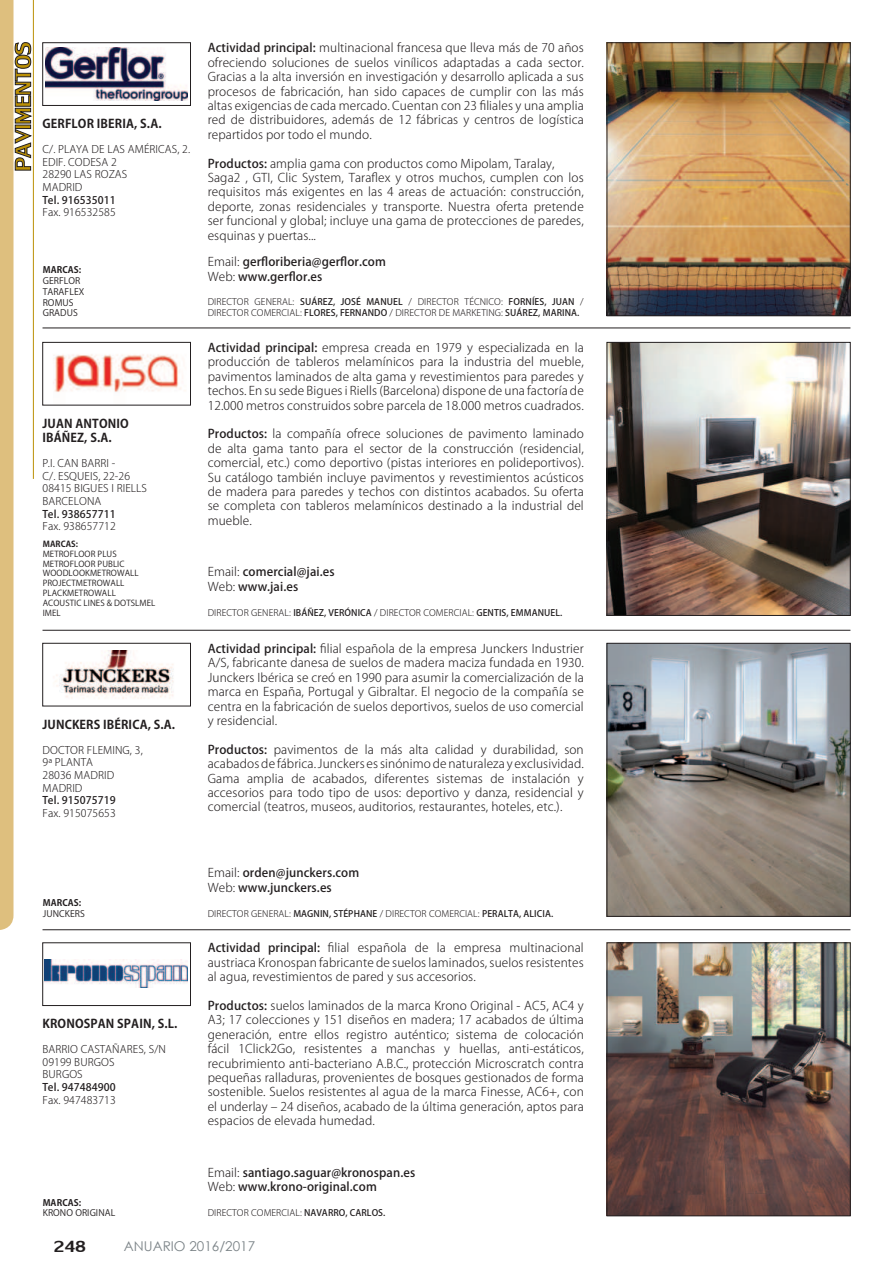
<style>
.page{position:relative;width:893px;height:1263px;background:#fff}
.page>*{position:absolute;margin:0;border:0;box-sizing:border-box;transform-origin:0 0}
.t1{font:24px "Lily UPC";color:#231f20}
.t2{font:13.5px "Century Gothic";color:#7b8387}
.t3{font:300 12px/14.4px "Koz Go Pro";letter-spacing:.01em;color:#231f20;text-align:justify}
.t4{font:500 12px/14.4px "Koz Go Pro";letter-spacing:.01em;color:#231f20}
.t5{font:700 12px/14.4px "Koz Go Pro";letter-spacing:.01em;color:#231f20}
.t6{font:300 10.5px/12.6px "Koz Go Pro";letter-spacing:.01em;color:#231f20}
.t7{font:500 10.5px "Koz Go Pro";letter-spacing:.01em;color:#231f20}
.t8{font:300 9px/10.5px "Koz Go Pro";letter-spacing:.01em;color:#231f20}
.t9{font:9px/10.8px "Koz Go Pro";letter-spacing:.01em;color:#231f20}
.t10{font:700 9px "Koz Go Pro";letter-spacing:.01em;color:#231f20}
.t11{font:8.25px/9.9px "Koz Go Pro";letter-spacing:.01em;color:#231f20}
.t12{font:700 8.25px "Koz Go Pro";letter-spacing:.01em;color:#231f20}
.s1{font-weight:500}
.s2{font-weight:300}
</style>
<div class="page">
<hr style="left:43px;top:328px;width:807px;height:1px;background:#231f20">
<hr style="left:43px;top:630px;width:807px;height:1px;background:#231f20">
<hr style="left:43px;top:929px;width:807px;height:1px;background:#231f20">
<img style="left:609px;top:45px;width:239px;height:269px">
<div style="left:607px;top:43px;width:243px;height:273px;border:1px solid #231f20"></div>
<img style="left:46px;top:48px;width:142px;height:52px">
<div style="left:43px;top:43px;width:148px;height:63px;border:1px solid #231f20"></div>
<img style="left:609px;top:344px;width:239px;height:270px">
<div style="left:607px;top:342px;width:243px;height:274px;border:1px solid #231f20"></div>
<img style="left:53px;top:354px;width:133px;height:38px">
<div style="left:43px;top:342px;width:148px;height:63px;border:1px solid #231f20"></div>
<img style="left:609px;top:645px;width:239px;height:269px">
<div style="left:607px;top:643px;width:243px;height:273px;border:1px solid #231f20"></div>
<img style="left:55px;top:650px;width:119px;height:49px">
<div style="left:43px;top:643px;width:148px;height:63px;border:1px solid #231f20"></div>
<img style="left:609px;top:944px;width:239px;height:270px">
<div style="left:607px;top:942px;width:243px;height:274px;border:1px solid #231f20"></div>
<img style="left:45px;top:959px;width:143px;height:29px">
<div style="left:43px;top:942px;width:148px;height:64px;border:1px solid #231f20"></div>
<svg style="left:0;top:0;width:31px;height:930px"></svg>
<hr style="left:33px;top:0;width:1px;height:479px;background:#bb9006">
<p class="t5" style="left:43px;top:117px;width:121px">GERFLOR IBERIA, S.A.</p>
<p class="t6" style="left:43px;top:143px;width:149px">C/. PLAYA DE LAS AMÉRICAS, 2.<br>EDIF. CODESA 2<br>28290 LAS ROZAS<br>MADRID</p>
<p class="t7" style="left:43px;top:193px;width:75px">Tel. 916535011</p>
<p class="t6" style="left:43px;top:206px;width:75px">Fax. 916532585</p>
<p class="t10" style="left:43px;top:264px;width:40px">MARCAS:</p>
<p class="t9" style="left:43px;top:275px;width:43px">GERFLOR<br>TARAFLEX<br>ROMUS<br>GRADUS</p>
<p class="t5" style="left:43px;top:417px;width:88px">JUAN ANTONIO<br>IBÁÑEZ, S.A.</p>
<p class="t6" style="left:43px;top:457px;width:106px">P.I. CAN BARRI -<br>C/. ESQUEIS, 22-26<br>08415 BIGUES I RIELLS<br>BARCELONA</p>
<p class="t7" style="left:43px;top:507px;width:75px">Tel. 938657711</p>
<p class="t6" style="left:43px;top:520px;width:75px">Fax. 938657712</p>
<p class="t12" style="left:43px;top:538px;width:37px">MARCAS:</p>
<p class="t11" style="left:43px;top:549px;width:114px">METROFLOOR PLUS<br>METROFLOOR PUBLIC<br>WOODLOOKMETROWALL<br>PROJECTMETROWALL<br>PLACKMETROWALL<br>ACOUSTIC LINES &amp; DOTSLMEL<br>IMEL</p>
<p class="t5" style="left:43px;top:718px;width:134px">JUNCKERS IBÉRICA, S.A.</p>
<p class="t6" style="left:43px;top:744px;width:102px">DOCTOR FLEMING, 3,<br>9ª PLANTA<br>28036 MADRID<br>MADRID</p>
<p class="t7" style="left:43px;top:793px;width:75px">Tel. 915075719</p>
<p class="t6" style="left:43px;top:807px;width:75px">Fax. 915075653</p>
<p class="t3" style="left:208px;top:41px;width:378px"><span class="s1">Actividad principal:</span> multinacional francesa que lleva más de 70 años ofreciendo soluciones de suelos vinílicos adaptadas a cada sector.<br>Gracias a la alta inversión en investigación y desarrollo aplicada a sus procesos de fabricación, han sido capaces de cumplir con las más altas exigencias de cada mercado. Cuentan con 23 昀椀liales y una amplia red de distribuidores, además de 12 fábricas y centros de logística repartidos por todo el mundo.</p>
<p class="t3" style="left:208px;top:156px;width:378px;text-align:left"><span class="s1">Productos:</span> amplia gama con productos como Mipolam, Taralay, Saga2 , GTI, Clic System, Tara昀氀ex y otros muchos, cumplen con los requisitos más exigentes en las 4 areas de actuación: construcción, deporte, zonas residenciales y transporte. Nuestra oferta pretende ser funcional y global; incluye una gama de protecciones de paredes, esquinas y puertas...</p>
<p class="t4" style="left:208px;top:255px;width:180px"><span class="s2">Email:</span> ger昀氀oriberia@ger昀氀or.com<br><span class="s2">Web:</span> www.ger昀氀or.es</p>
<p class="t8" style="left:208px;top:297px;width:378px">DIRECTOR GENERAL: <span class="s1">SUÁREZ, JOSÉ MANUEL</span> / DIRECTOR TÉCNICO: <span class="s1">FORNÍES, JUAN</span> /<br>DIRECTOR COMERCIAL: <span class="s1">FLORES, FERNANDO</span> / DIRECTOR DE MARKETING: <span class="s1">SUÁREZ, MARINA.</span></p>
<p class="t3" style="left:208px;top:340px;width:378px"><span class="s1">Actividad principal:</span> empresa creada en 1979 y especializada en la producción de tableros melamínicos para la industria del mueble, pavimentos laminados de alta gama y revestimientos para paredes y techos. En su sede Bigues i Riells (Barcelona) dispone de una factoría de 12.000 metros construidos sobre parcela de 18.000 metros cuadrados.</p>
<p class="t3" style="left:208px;top:427px;width:378px"><span class="s1">Productos:</span> la compañía ofrece soluciones de pavimento laminado de alta gama tanto para el sector de la construcción (residencial, comercial, etc.) como deportivo (pistas interiores en polideportivos).<br>Su catálogo también incluye pavimentos y revestimientos acústicos de madera para paredes y techos con distintos acabados. Su oferta se completa con tableros melamínicos destinado a la industrial del mueble.</p>
<p class="t4" style="left:208px;top:565px;width:128px"><span class="s2">Email:</span> comercial@jai.es<br><span class="s2">Web:</span> www.jai.es</p>
<p class="t8" style="left:208px;top:607px;width:356px">DIRECTOR GENERAL: <span class="s1">IBÁÑEZ, VERÓNICA</span> / DIRECTOR COMERCIAL: <span class="s1">GENTIS, EMMANUEL.</span></p>
<p class="t3" style="left:208px;top:641px;width:378px"><span class="s1">Actividad principal:</span> 昀椀lial española de la empresa Junckers Industrier A/S, fabricante danesa de suelos de madera maciza fundada en 1930.<br>Junckers Ibérica se creó en 1990 para asumir la comercialización de la marca en España, Portugal y Gibraltar. El negocio de la compañía se centra en la fabricación de suelos deportivos, suelos de uso comercial y residencial.</p>
<p class="t3" style="left:208px;top:742px;width:378px"><span class="s1">Productos:</span> pavimentos de la más alta calidad y durabilidad, son acabados de fábrica. Junckers es sinónimo de naturaleza y exclusividad.<br>Gama amplia de acabados, diferentes sistemas de instalación y accesorios para todo tipo de usos: deportivo y danza, residencial y comercial (teatros, museos, auditorios, restaurantes, hoteles, etc.).</p>
<p class="t10" style="left:43px;top:897px;width:40px">MARCAS:</p>
<p class="t9" style="left:43px;top:908px;width:44px">JUNCKERS</p>
<p class="t5" style="left:43px;top:1017px;width:136px">KRONOSPAN SPAIN, S.L.</p>
<p class="t6" style="left:43px;top:1043px;width:125px">BARRIO CASTAÑARES, S/N<br>09199 BURGOS<br>BURGOS</p>
<p class="t7" style="left:43px;top:1080px;width:75px">Tel. 947484900</p>
<p class="t6" style="left:43px;top:1093px;width:75px">Fax. 947483713</p>
<p class="t10" style="left:43px;top:1196px;width:40px">MARCAS:</p>
<p class="t9" style="left:43px;top:1208px;width:74px">KRONO ORIGINAL</p>
<p class="t4" style="left:208px;top:866px;width:153px"><span class="s2">Email:</span> orden@junckers.com<br><span class="s2">Web:</span> www.junckers.es</p>
<p class="t8" style="left:208px;top:908px;width:347px">DIRECTOR GENERAL: <span class="s1">MAGNIN, STÉPHANE</span> / DIRECTOR COMERCIAL: <span class="s1">PERALTA, ALICIA.</span></p>
<p class="t3" style="left:208px;top:941px;width:378px"><span class="s1">Actividad principal:</span> 昀椀lial española de la empresa multinacional austriaca Kronospan fabricante de suelos laminados, suelos resistentes al agua, revestimientos de pared y sus accesorios.</p>
<p class="t3" style="left:208px;top:998px;width:378px"><span class="s1">Productos:</span> suelos laminados de la marca Krono Original - AC5, AC4 y A3; 17 colecciones y 151 diseños en madera; 17 acabados de última generación, entre ellos registro auténtico; sistema de colocación fácil 1Click2Go, resistentes a manchas y huellas, anti-estáticos, recubrimiento anti-bacteriano A.B.C., protección Microscratch contra pequeñas ralladuras, provenientes de bosques gestionados de forma sostenible. Suelos resistentes al agua de la marca Finesse, AC6+, con el underlay – 24 diseños, acabado de la última generación, aptos para espacios de elevada humedad.</p>
<p class="t4" style="left:208px;top:1166px;width:209px"><span class="s2">Email:</span> santiago.saguar@kronospan.es<br><span class="s2">Web:</span> www.krono-original.com</p>
<p class="t8" style="left:208px;top:1207px;width:179px">DIRECTOR COMERCIAL: <span class="s1">NAVARRO, CARLOS.</span></p>
<h1 class="t1" style="left:54px;top:1229px;width:34px">248</h1>
<p class="t2" style="left:124px;top:1241px;width:133px">ANUARIO 2016/2017</p>
</div>
